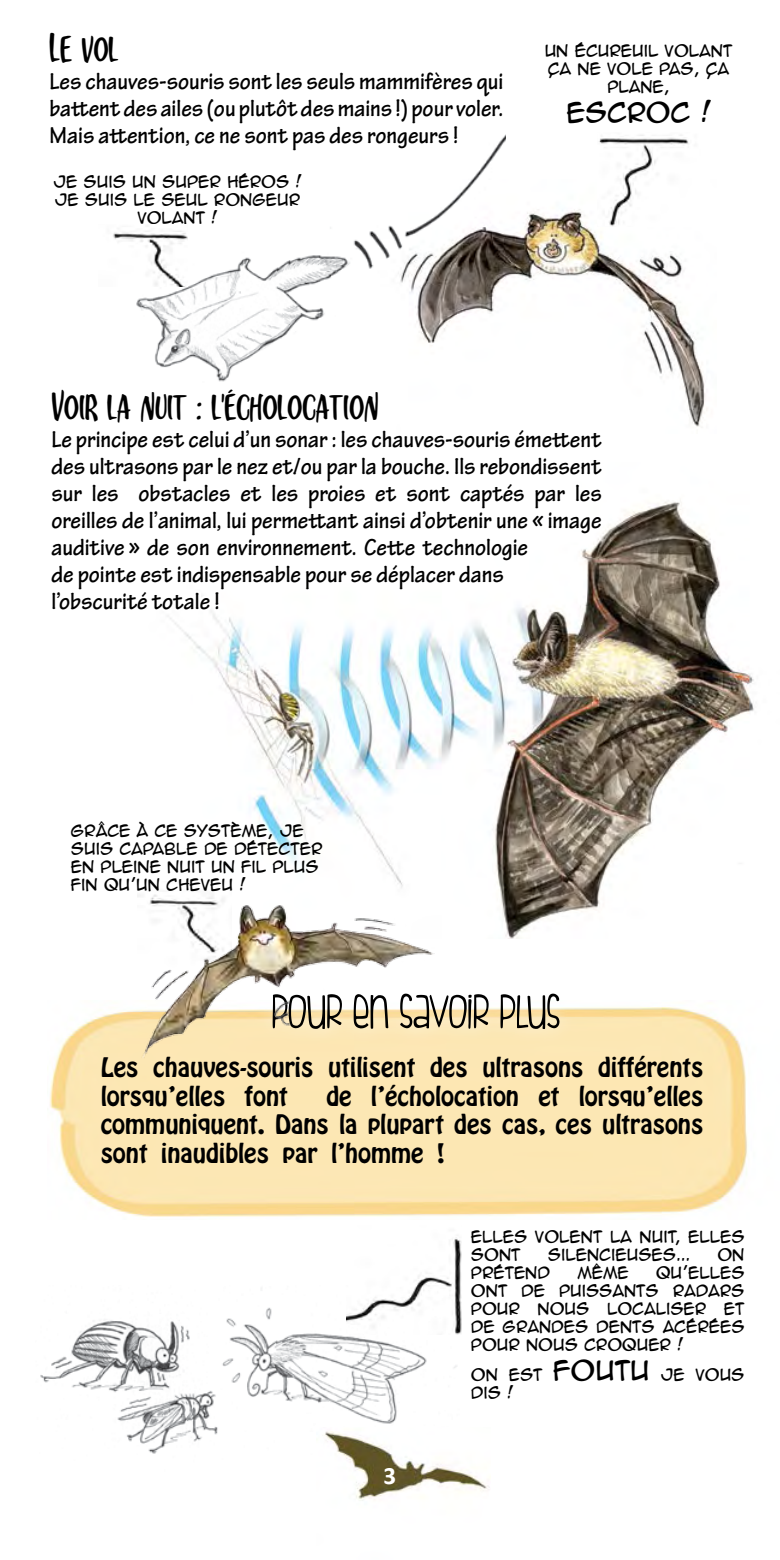
<style>
.page{position:relative;width:780px;height:1560px;background:#fff}
.page>*{position:absolute;margin:0;border:0;box-sizing:border-box;transform-origin:0 0}
.t1{font:50px "FIS Hfingers";color:#000}
.t2{font:35px "Kennebunkport";color:#000}
.t3{font:25px "Anime Ace 2.0 BB";color:#000}
.t4{font:700 25px "Calibri";color:#fff}
.t5{font:700 24.75px/27px "Tekton Pro";color:#000;scale:.91 1}
.t6{font:23.75px/28.5px "Hobo Std";color:#000}
.t7{font:15px/18px "Anime Ace 2.0 BB";color:#000}
.s1{font-size:25px}
</style>
<div class="page">
<img style="left:136px;top:227px;width:244px;height:155px">
<img style="left:170px;top:502px;width:584px;height:436px">
<img style="left:50px;top:1007px;width:698px;height:210px">
<img style="left:40px;top:1288px;width:418px;height:166px">
<img style="left:380px;top:186px;width:327px;height:241px">
<img style="left:317px;top:1426px;width:173px;height:75px">
<div style="left:257px;top:978px;width:318px;height:65px;background:#fff;opacity:.75"></div>
<img style="left:113px;top:227px;width:75px;height:60px">
<img style="left:597px;top:135px;width:103px;height:91px">
<img style="left:137px;top:881px;width:95px;height:17px">
<img style="left:137px;top:898px;width:297px;height:164px">
<svg style="left:170px;top:418px;width:436px;height:196px"></svg>
<svg style="left:466px;top:134px;width:40px;height:52px"></svg>
<img style="left:347px;top:1237px;width:114px;height:97px">
<h2 class="t2" style="left:50px;top:29px;width:70px">Le vol</h2>
<p class="t5" style="left:50px;top:68px;width:500px;text-align:justify">Les chauves-souris sont les seuls mammifères qui battent des ailes (ou plutôt des mains !) pour voler.<br>Mais attention, ce ne sont pas des rongeurs !</p>
<p class="t7" style="left:53px;top:172px;width:250px;text-align:center">JE SUIS UN SUPER HÉROS !<br>JE SUIS LE SEUL RONGEUR<br>VOLANT !</p>
<p class="t7" style="left:544px;top:41px;width:189px;text-align:center">UN ÉCUREUIL VOLANT<br>CA NE VOLE PAS, CA<br>PLANE,</p>
<p class="t3" style="left:566px;top:96px;width:146px">ESCROC !</p>
<p class="t7" style="left:548px;top:60px;width:7px">,</p>
<p class="t7" style="left:706px;top:61px;width:7px">,</p>
<h2 class="t2" style="left:51px;top:387px;width:329px">Voir la nuit : l’écholocation</h2>
<p class="t5" style="left:51px;top:426px;width:606px">Le principe est celui d’un sonar : les chauves-souris émettent des ultrasons par le nez et/ou par la bouche. Ils rebondissent sur les obstacles et les proies et sont captés par les oreilles de l’animal, lui permettant ainsi d’obtenir une « image auditive » de son environnement. Cette technologie<br>de pointe est indispensable pour se déplacer dans l’obscurité totale !</p>
<p class="t7" style="left:71px;top:821px;width:253px">GRÂCE À CE SYSTÈME, JE<br>SUIS CAPABLE DE DÉTECTER<br>EN PLEINE NUIT UN FIL PLUS<br>FIN QU’UN CHEVEU !</p>
<h1 class="t1" style="left:272px;top:983px;width:290px">POUR EN SAVOIR PLUS</h1>
<p class="t6" style="left:101px;top:1053px;width:604px">Les chauves-souris utilisent des ultrasons différents lorsqu’elles font</p>
<p class="t6" style="left:101px;top:1081px;width:604px;text-align:justify;text-indent:226px">de l’écholocation et lorsqu’elles communiquent. Dans la plupart des cas, ces ultrasons sont inaudibles par l’homme !</p>
<p class="t4" style="left:383px;top:1459px;width:14px">3</p>
<p class="t7" style="left:471px;top:1226px;width:275px">ELLES VOLENT LA NUIT, ELLES<br>SONT</p>
<p class="t7" style="left:548px;top:1244px;width:144px">SILENCIEUSES...</p>
<p class="t7" style="left:717px;top:1244px;width:29px">ON</p>
<p class="t7" style="left:471px;top:1262px;width:81px">PRÉTEND</p>
<p class="t7" style="left:577px;top:1262px;width:53px">MÊME</p>
<p class="t7" style="left:471px;top:1262px;width:275px;text-align:justify;text-indent:185px">QU’ELLES ONT DE PUISSANTS RADARS POUR NOUS LOCALISER ET DE GRANDES DENTS ACÉRÉES POUR NOUS CROQUER !</p>
<p class="t7" style="left:471px;top:1364px;width:275px">ON EST <span class="s1">FOUTU</span> JE VOUS<br>DIS !</p>
</div>
